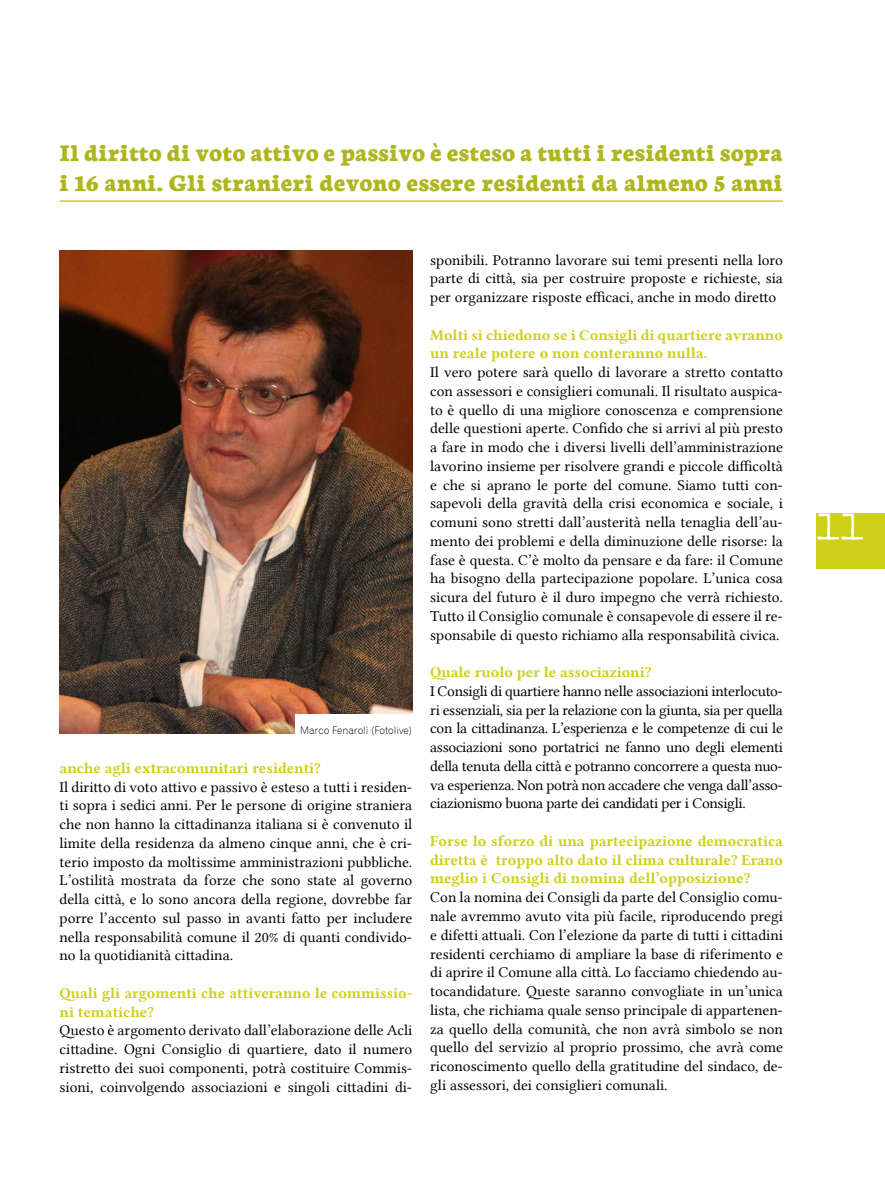
<style>
.page{position:relative;width:885px;height:1191px;background:#fff}
.page>*{position:absolute;margin:0;border:0;box-sizing:border-box;transform-origin:0 0}
.t1{font:39px "Traveling Typewriter";color:#fff;scale:1.1 1}
.t2{font:800 25.5px/30px "Neuton";color:#aeb61c}
.Nessuna_spaziatura{font:15.15px/18.8px "Lin Libertine";color:#000;text-align:justify}
.Nessuna_spaziatura-2{font:15.15px/18.8px "Lin Libertine B";color:#cdcf19}
.t3{font:10.5px "Gothic 720 BT Light B";color:#000}
</style>
<div class="page">
<div style="left:815px;top:513px;width:69px;height:55px;background:#cdcf19"></div>
<img style="left:60px;top:251px;width:352px;height:482px">
<div style="left:295px;top:714px;width:126px;height:28px;background:#fff"></div>
<hr style="left:60px;top:200px;width:722px;height:2px;background:#cdcf19">
<p class="t2" style="left:60px;top:137px;width:724px">Il diritto di voto attivo e passivo è esteso a tutti i residenti sopra i 16 anni. Gli stranieri devono essere residenti da almeno 5 anni</p>
<p class="t3" style="left:300px;top:723px;width:114px">Marco Fenaroli (Fotolive)</p>
<p class="Nessuna_spaziatura-2" style="left:60px;top:758px;width:263px">anche agli extracomunitari residenti?</p>
<p class="Nessuna_spaziatura" style="left:60px;top:777px;width:354px">Il diritto di voto attivo e passivo è esteso a tutti i residen&shy;ti sopra i sedici anni. Per le persone di origine straniera che non hanno la cittadinanza italiana si è convenuto il limite della residenza da almeno cinque anni, che è cri&shy;terio imposto da moltissime amministrazioni pubbliche.<br>L’ostilità mostrata da forze che sono state al governo della città, e lo sono ancora della regione, dovrebbe far porre l’accento sul passo in avanti fatto per includere nella responsabilità comune il 20% di quanti condivido&shy;no la quotidianità cittadina.</p>
<p class="Nessuna_spaziatura-2" style="left:60px;top:983px;width:354px">Quali gli argomenti che attiveranno le commissio&shy;ni tematiche?</p>
<p class="Nessuna_spaziatura" style="left:60px;top:1021px;width:354px">Questo è argomento derivato dall’elaborazione delle Acli cittadine. Ogni Consiglio di quartiere, dato il numero ristretto dei suoi componenti, potrà costituire Commis&shy;sioni, coinvolgendo associazioni e singoli cittadini di-</p>
<p class="Nessuna_spaziatura" style="left:430px;top:250px;width:354px">sponibili. Potranno lavorare sui temi presenti nella loro parte di città, sia per costruire proposte e richieste, sia per organizzare risposte efficaci, anche in modo diretto</p>
<p class="Nessuna_spaziatura-2" style="left:430px;top:325px;width:354px">Molti si chiedono se i Consigli di quartiere avranno un reale potere o non conteranno nulla.</p>
<p class="Nessuna_spaziatura" style="left:430px;top:363px;width:354px">Il vero potere sarà quello di lavorare a stretto contatto con assessori e consiglieri comunali. Il risultato auspica&shy;to è quello di una migliore conoscenza e comprensione delle questioni aperte. Confido che si arrivi al più presto a fare in modo che i diversi livelli dell’amministrazione lavorino insieme per risolvere grandi e piccole difficoltà e che si aprano le porte del comune. Siamo tutti con&shy;sapevoli della gravità della crisi economica e sociale, i comuni sono stretti dall’austerità nella tenaglia dell’au&shy;mento dei problemi e della diminuzione delle risorse: la fase è questa. C’è molto da pensare e da fare: il Comune ha bisogno della partecipazione popolare. L’unica cosa sicura del futuro è il duro impegno che verrà richiesto.<br>Tutto il Consiglio comunale è consapevole di essere il re&shy;sponsabile di questo richiamo alla responsabilità civica.</p>
<p class="Nessuna_spaziatura-2" style="left:430px;top:662px;width:222px">Quale ruolo per le associazioni?</p>
<p class="Nessuna_spaziatura" style="left:430px;top:681px;width:354px">I Consigli di quartiere hanno nelle associazioni interlocuto&shy;ri essenziali, sia per la relazione con la giunta, sia per quella con la cittadinanza. L’esperienza e le competenze di cui le associazioni sono portatrici ne fanno uno degli elementi della tenuta della città e potranno concorrere a questa nuo&shy;va esperienza. Non potrà non accadere che venga dall’asso&shy;ciazionismo buona parte dei candidati per i Consigli.</p>
<p class="Nessuna_spaziatura-2" style="left:430px;top:831px;width:354px;text-align:justify">Forse lo sforzo di una partecipazione democratica diretta è troppo alto dato il clima culturale? Erano meglio i Consigli di nomina dell’opposizione?</p>
<p class="Nessuna_spaziatura" style="left:430px;top:888px;width:354px">Con la nomina dei Consigli da parte del Consiglio comu&shy;nale avremmo avuto vita più facile, riproducendo pregi e difetti attuali. Con l’elezione da parte di tutti i cittadini residenti cerchiamo di ampliare la base di riferimento e di aprire il Comune alla città. Lo facciamo chiedendo au&shy;tocandidature. Queste saranno convogliate in un’unica lista, che richiama quale senso principale di appartenen&shy;za quello della comunità, che non avrà simbolo se non quello del servizio al proprio prossimo, che avrà come riconoscimento quello della gratitudine del sindaco, de&shy;gli assessori, dei consiglieri comunali.</p>
<p class="t1" style="left:816px;top:501px;width:45px">11</p>
</div>
